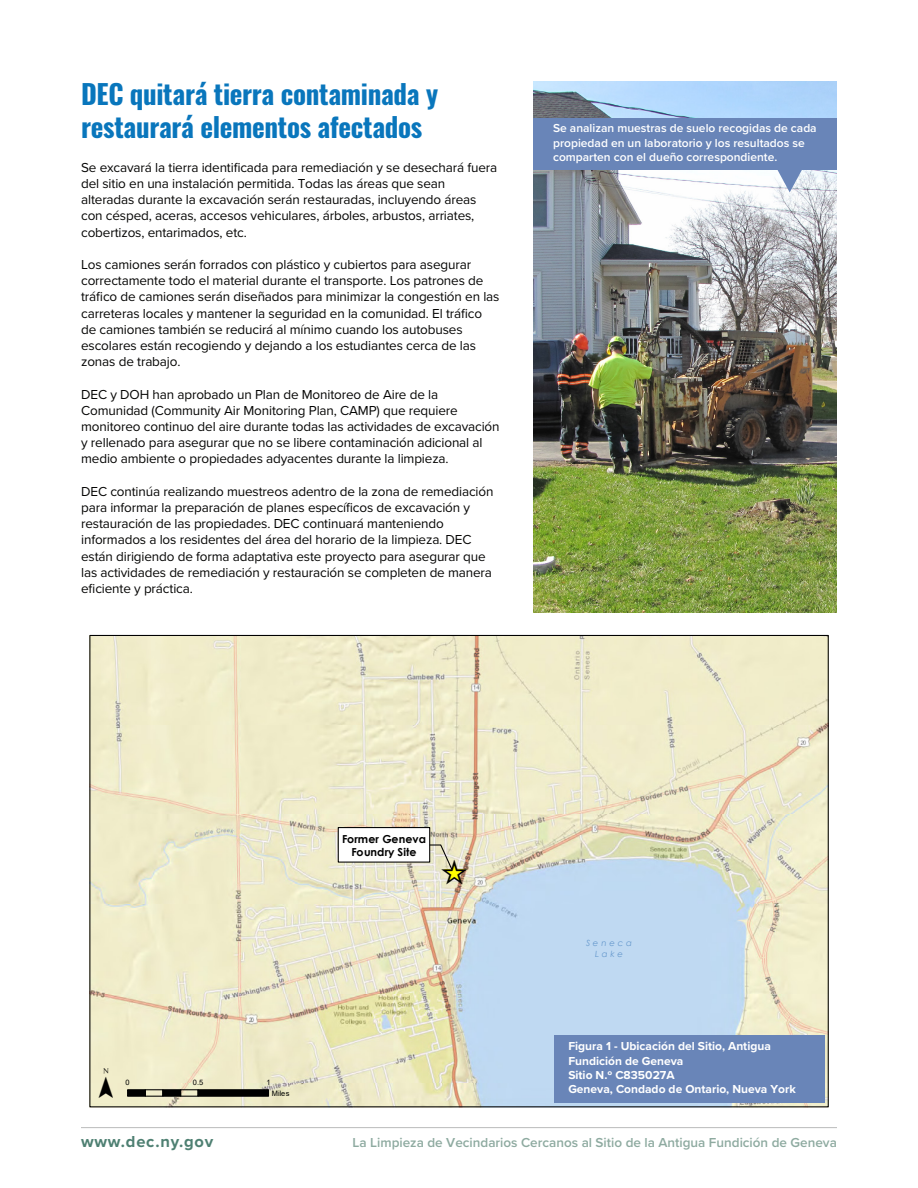
<style>
.page{position:relative;width:918px;height:1188px;background:#fff}
.page>*{position:absolute;margin:0;border:0;box-sizing:border-box;transform-origin:0 0}
.t1{font:43.35px "ESRI North";color:#000}
.t2{font:37.05px "ESRI Default Marker";color:#ff0}
.t3{font:700 27px/32.4px "Oswald";letter-spacing:-.01em;color:#0976bc}
.t4{font:700 16.5px "Proxima Nova";letter-spacing:.05em;color:#4e8072}
.t5{font:13.5px/16.2px "Proxima Nova";letter-spacing:-.01em;color:#050504}
.t6{font:600 13.5px "Proxima Nova";color:#8eaaa0}
.t7{font:600 12px/14.4px "Proxima Nova";color:#fff}
.t8{font:700 12px/14.4px "Proxima Nova";color:#fff}
.t9{font:700 11.1px/13.5px "Century Gothic";letter-spacing:.005em;color:#000;text-align:center}
.t10{font:italic 8.55px/10.6px "Century Gothic";letter-spacing:.33em;color:#6699cd;text-align:center}
.t11{font:7.5px "Arial";letter-spacing:.02em;color:#000}
.s1{color:#000}
</style>
<div class="page">
<img style="left:533px;top:81px;width:304px;height:532px">
<hr style="left:81px;top:1127px;width:756px;height:1px;background:#babbbb">
<div style="left:533px;top:118px;width:304px;height:52px;background:#6985b8"></div>
<img style="left:91px;top:637px;width:736px;height:468px">
<div style="left:338px;top:827px;width:92px;height:36px;background:#fff;border:1px solid #000"></div>
<svg style="left:429px;top:844px;width:24px;height:27px"></svg>
<div style="left:127px;top:1089px;width:19px;height:8px;background:#000;border:1px solid #000"></div>
<div style="left:145px;top:1089px;width:18px;height:8px;border:1px solid #000"></div>
<div style="left:162px;top:1089px;width:19px;height:8px;background:#000;border:1px solid #000"></div>
<div style="left:180px;top:1089px;width:19px;height:8px;border:1px solid #000"></div>
<div style="left:198px;top:1089px;width:71px;height:8px;background:#000;border:1px solid #000"></div>
<div style="left:554px;top:1035px;width:270px;height:67px;background:#6985b8"></div>
<svg style="left:777px;top:170px;width:25px;height:22px"></svg>
<h3 class="t3" style="left:81px;top:80px;width:358px">DEC quitará tierra contaminada y restaurará elementos afectados</h3>
<p class="t5" style="left:81px;top:159px;width:418px">Se excavará la tierra identificada para remediación y se desechará fuera del sitio en una instalación permitida. Todas las áreas que sean alteradas durante la excavación serán restauradas, incluyendo áreas con césped, aceras, accesos vehiculares, árboles, arbustos, arriates, cobertizos, entarimados, etc.</p>
<p class="t5" style="left:81px;top:256px;width:420px">Los camiones serán forrados con plástico y cubiertos para asegurar correctamente todo el material durante el transporte. Los patrones de tráfico de camiones serán diseñados para minimizar la congestión en las carreteras locales y mantener la seguridad en la comunidad. El tráfico de camiones también se reducirá al mínimo cuando los autobuses escolares están recogiendo y dejando a los estudiantes cerca de las zonas de trabajo.</p>
<p class="t5" style="left:81px;top:385px;width:420px">DEC y DOH han aprobado un Plan de Monitoreo de Aire de la Comunidad (Community Air Monitoring Plan, CAMP) que requiere monitoreo continuo del aire durante todas las actividades de excavación y rellenado para asegurar que no se libere contaminación adicional al medio ambiente o propiedades adyacentes durante la limpieza.</p>
<p class="t5" style="left:81px;top:483px;width:414px">DEC continúa realizando muestreos adentro de la zona de remediación para informar la preparación de planes específicos de excavación y restauración de las propiedades. DEC continuará manteniendo informados a los residentes del área del horario de la limpieza. DEC están dirigiendo de forma adaptativa este proyecto para asegurar que las actividades de remediación y restauración se completen de manera eficiente y práctica.</p>
<p class="t7" style="left:553px;top:121px;width:265px">Se analizan muestras de suelo recogidas de cada propiedad en un laboratorio y los resultados se comparten con el dueño correspondiente.</p>
<p class="t9" style="left:342px;top:831px;width:85px">Former Geneva<br>Foundry Site</p>
<h2 class="t2" style="left:441px;top:850px;width:27px">^<span class="s1">_</span></h2>
<h1 class="t1" style="left:99px;top:1058px;width:16px">¯</h1>
<p class="t11" style="left:125px;top:1077px;width:6px">0</p>
<p class="t11" style="left:193px;top:1077px;width:12px">0.5</p>
<p class="t11" style="left:266px;top:1077px;width:6px">1</p>
<p class="t11" style="left:272px;top:1088px;width:19px">Miles</p>
<p class="t10" style="left:586px;top:938px;width:48px">Seneca<br>Lake</p>
<p class="t8" style="left:568px;top:1039px;width:229px">Figura 1 - Ubicación del Sitio, Antigua<br>Fundición de Geneva<br>Sitio N.º C835027A<br>Geneva, Condado de Ontario, Nueva York</p>
<p class="t4" style="left:81px;top:1129px;width:134px">www.dec.ny.gov</p>
<p class="t6" style="left:353px;top:1132px;width:486px">La Limpieza de Vecindarios Cercanos al Sitio de la Antigua Fundición de Geneva</p>
</div>
